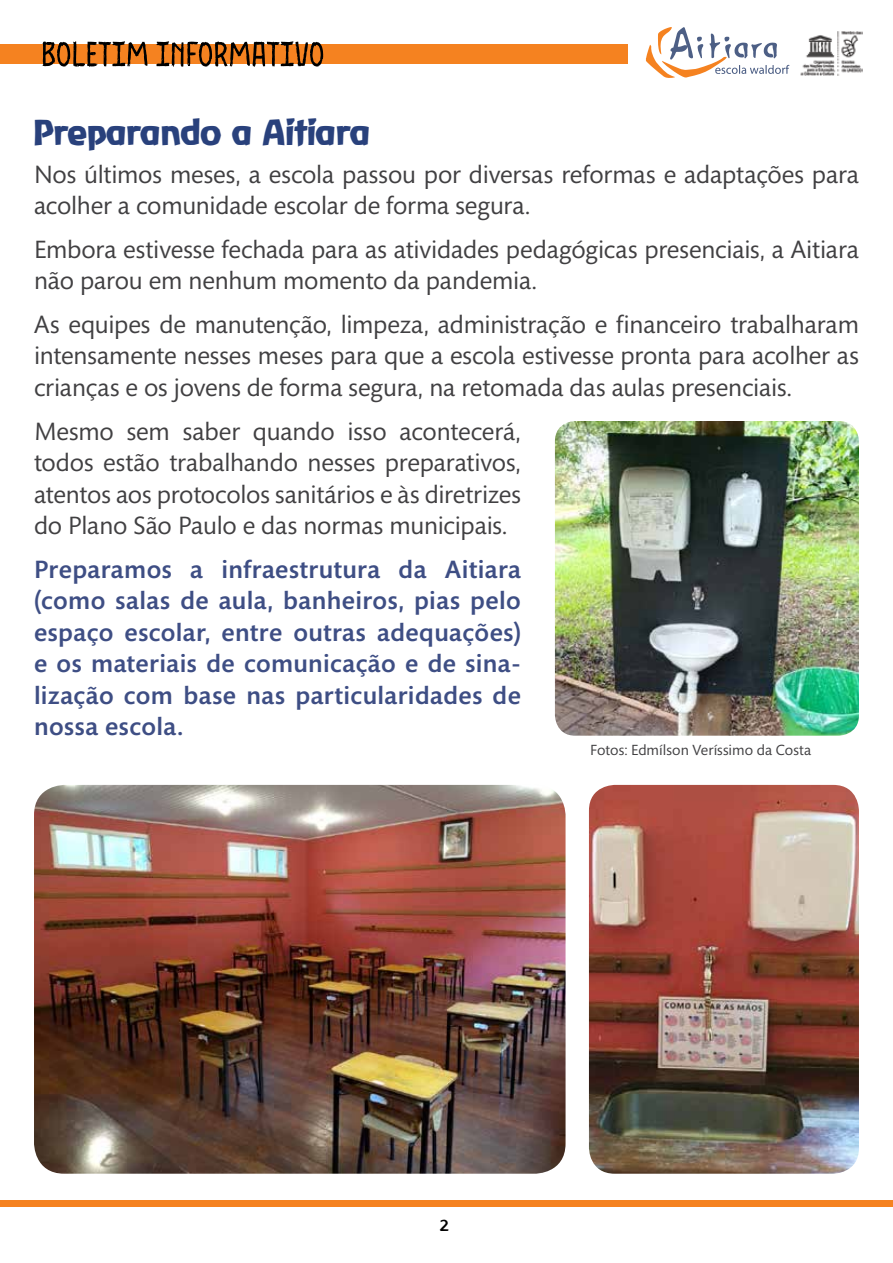
<style>
.page{position:relative;width:893px;height:1263px;background:#fff}
.page>*{position:absolute;margin:0;border:0;box-sizing:border-box;transform-origin:0 0}
.t1{font:33px "Baar Antropos Display";color:#29417c}
.t2{font:25.5px/31.5px "Mundo Sans Std";letter-spacing:-.005em;color:#414042}
.t3{font:500 25.5px/31.5px "Mundo Sans Std";letter-spacing:.02em;color:#3e4e84;text-align:justify}
.t4{font:700 16.5px "Baar Philos";color:#000}
.t5{font:15px "Mundo Sans Std";color:#414042}
</style>
<div class="page">
<div style="left:0;top:1200px;width:893px;height:6px;background:#f58220"></div>
<img style="left:800px;top:31px;width:63px;height:45px">
<svg style="left:646px;top:27px;width:143px;height:51px"></svg>
<img style="left:555px;top:421px;width:304px;height:315px">
<img style="left:34px;top:785px;width:532px;height:389px">
<div style="left:0;top:44px;width:627px;height:20px;background:#f58220"></div>
<svg style="left:42px;top:41px;width:281px;height:26px"></svg>
<img style="left:589px;top:785px;width:270px;height:389px">
<p class="t1" style="left:34px;top:111px;width:338px">Preparando a Aitiara</p>
<p class="t2" style="left:34px;top:159px;width:826px">Nos últimos meses, a escola passou por diversas reformas e adaptações para acolher a comunidade escolar de forma segura.</p>
<p class="t2" style="left:34px;top:234px;width:826px">Embora estivesse fechada para as atividades pedagógicas presenciais, a Aitiara não parou em nenhum momento da pandemia.</p>
<p class="t2" style="left:34px;top:309px;width:826px;text-align:justify">As equipes de manutenção, limpeza, administração e financeiro trabalharam intensamente nesses meses para que a escola estivesse pronta para acolher as crianças e os jovens de forma segura, na retomada das aulas presenciais.</p>
<p class="t2" style="left:34px;top:416px;width:488px;text-align:justify">Mesmo sem saber quando isso acontecerá, todos estão trabalhando nesses preparativos, atentos aos protocolos sanitários e às diretrizes do Plano São Paulo e das normas municipais.</p>
<p class="t3" style="left:34px;top:554px;width:488px">Preparamos a infraestrutura da Aitiara (como salas de aula, banheiros, pias pelo espaço escolar, entre outras adequações) e os materiais de comunicação e de sina&shy;lização com base nas particularidades de nossa escola.</p>
<p class="t5" style="left:590px;top:742px;width:223px">Fotos: Edmílson Veríssimo da Costa</p>
<p class="t4" style="left:440px;top:1216px;width:11px">2</p>
</div>
